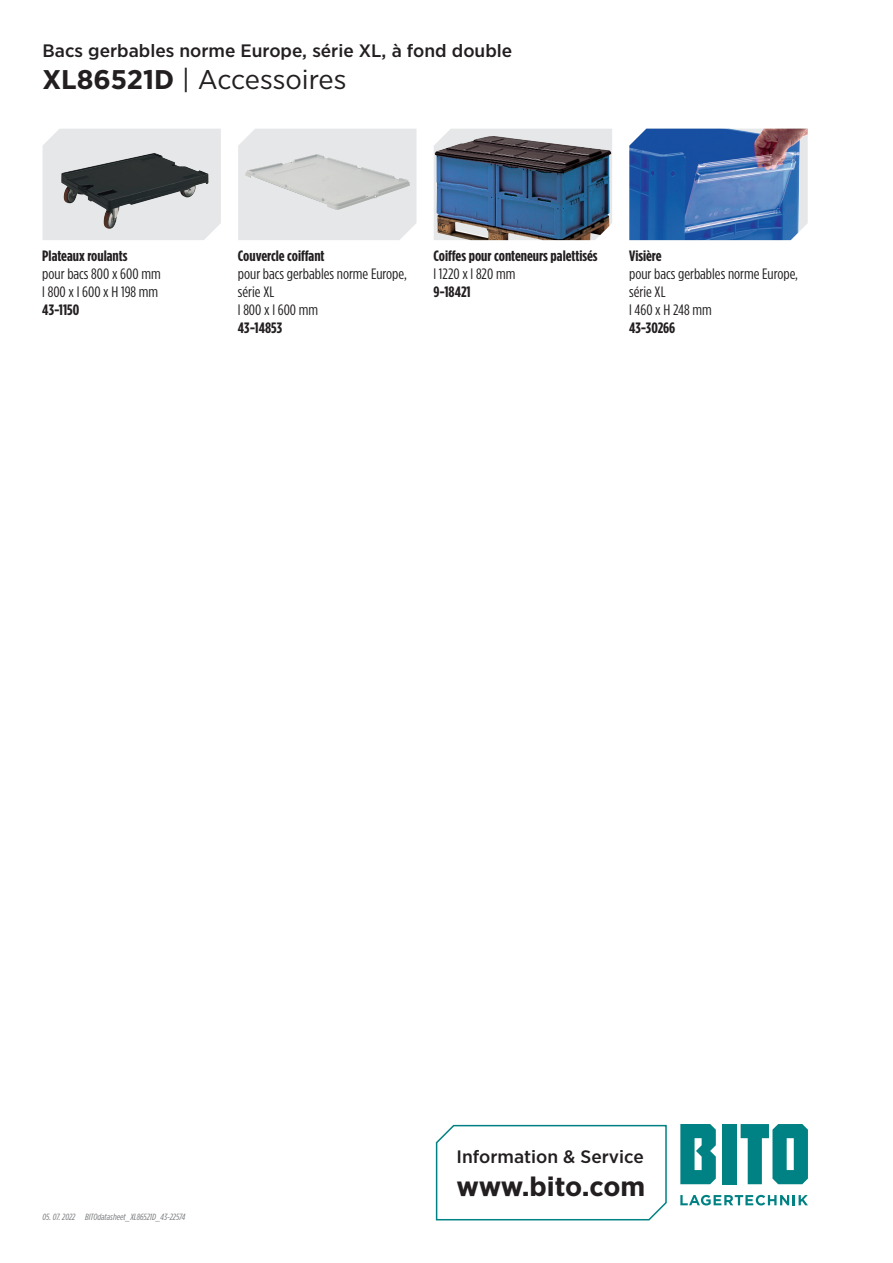
<style>
.page{position:relative;width:893px;height:1263px;background:#fff}
.page>*{position:absolute;margin:0;border:0;box-sizing:border-box;transform-origin:0 0}
.t1{font:27px "Gotham Narrow";letter-spacing:-.005em;color:#231f20;scale:1.1 1}
.t2{font:700 27px "Gotham Narrow";letter-spacing:-.015em;color:#231f20;scale:1.1 1}
.t3{font:500 18px "Gotham Narrow";color:#231f20;scale:1.1 1}
.t4{font:15px/18px "Gotham Condensed";color:#231f20;scale:1.1 1}
.t5{font:700 15px "Gotham Condensed";color:#231f20;scale:1.1 1}
.t6{font:italic 9px "Gotham Condensed";letter-spacing:-.005em;color:#76787b;scale:1.1 1}
.s1{font-weight:700}
</style>
<div class="page">
<svg style="left:680px;top:1195px;width:128px;height:10px"></svg>
<div style="left:723px;top:1124px;width:14px;height:60px;background:#008183"></div>
<svg style="left:680px;top:1124px;width:36px;height:60px;background:#229193"></svg>
<svg style="left:741px;top:1124px;width:67px;height:60px"></svg>
<svg style="left:435px;top:1124px;width:232px;height:97px"></svg>
<img style="left:629px;top:129px;width:179px;height:111px">
<svg style="left:444px;top:129px;width:168px;height:7px"></svg>
<img style="left:434px;top:136px;width:178px;height:104px">
<div style="left:238px;top:129px;width:178px;height:111px;background:#e6e7e9"></div>
<img style="left:245px;top:154px;width:165px;height:56px">
<div style="left:43px;top:129px;width:178px;height:111px;background:#e6e7e9"></div>
<img style="left:61px;top:153px;width:148px;height:76px">
<p class="t3" style="left:43px;top:39px;width:428px">Bacs gerbables norme Europe, série XL, à fond double</p>
<h1 class="t1" style="left:43px;top:63px;width:278px"><span class="s1">XL86521D</span> | Accessoires</h1>
<p class="t5" style="left:42px;top:247px;width:79px">Plateaux roulants</p>
<p class="t4" style="left:42px;top:264px;width:109px">pour bacs 800 x 600 mm l 800 x l 600 x H 198 mm</p>
<p class="t5" style="left:42px;top:301px;width:35px">43-1150</p>
<p class="t5" style="left:238px;top:247px;width:80px">Couvercle coiffant</p>
<p class="t4" style="left:238px;top:264px;width:155px">pour bacs gerbables norme Europe, série XL<br>l 800 x l 600 mm</p>
<p class="t5" style="left:238px;top:319px;width:42px">43-14853</p>
<p class="t5" style="left:433px;top:247px;width:151px">Coiffes pour conteneurs palettisés</p>
<p class="t4" style="left:433px;top:264px;width:76px">l 1220 x l 820 mm</p>
<p class="t5" style="left:433px;top:283px;width:35px">9-18421</p>
<p class="t5" style="left:629px;top:247px;width:31px">Visière</p>
<p class="t4" style="left:629px;top:264px;width:155px">pour bacs gerbables norme Europe, série XL<br>l 460 x H 248 mm</p>
<p class="t5" style="left:629px;top:319px;width:43px">43-30266</p>
<p class="t6" style="left:43px;top:1212px;width:31px">05. 07. 2022</p>
<p class="t6" style="left:85px;top:1212px;width:93px">BITOdatasheet_XL86521D_43-22574</p>
<p class="t3" style="left:457px;top:1145px;width:172px">Information &amp; Service</p>
<h1 class="t2" style="left:457px;top:1169px;width:173px">www.bito.com</h1>
</div>
